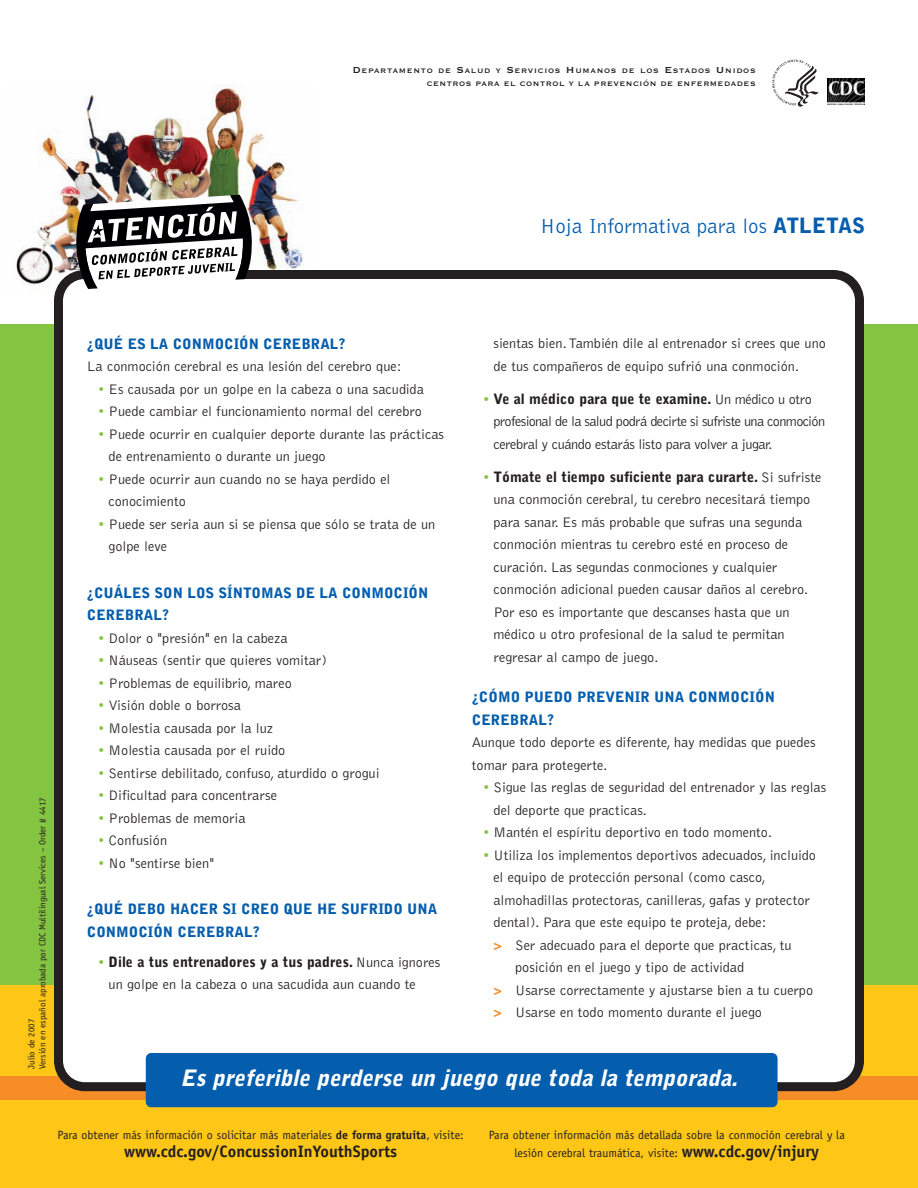
<style>
.page{position:relative;width:918px;height:1188px;background:#fff}
.page>*{position:absolute;margin:0;border:0;box-sizing:border-box;transform-origin:0 0}
.t1{font:italic 900 22.5px "Bell Gothic";color:#fff}
.t2{font:300 21px "Bell Gothic";color:#045dad}
.t3{font:700 16.5px "Officina Sans";color:#231f20}
.t4{font:300 14.25px/22.5px "Bell Gothic";color:#231f20}
.t5{font:300 14.25px/22.5px "Bell Gothic";letter-spacing:-.045em;color:#231f20}
.t6{font:900 14.25px/22.5px "Bell Gothic";color:#045dad}
.t7{font:12px/17.7px "Officina Sans";color:#231f20;text-align:center}
.t8{font:9px/10.8px "Officina Sans";color:#231f20}
.t9{font:700 8.7px "Copperplate Gothic BT";letter-spacing:.065em;color:#231f20}
.t10{font:700 8.55px "Copperplate Gothic BT";letter-spacing:.085em;color:#231f20}
.s1{font-size:11.55px}
.s2{font-weight:900}
.s3{font-weight:900;color:#045dad}
.s4{color:#84c441}
.s5{font-weight:900;color:#f68d27}
.s6{font-weight:700}
.s7{font-weight:700;font-size:16.5px}
</style>
<div class="page">
<img style="left:16px;top:84px;width:288px;height:201px">
<div style="left:0;top:324px;width:918px;height:864px;background:#84c441"></div>
<div style="left:0;top:986px;width:918px;height:202px;background:#fec717"></div>
<div style="left:0;top:1076px;width:918px;height:23px;background:#f68d27"></div>
<div style="left:54px;top:270px;width:810px;height:821px;background:#fff"></div>
<div style="left:146px;top:1053px;width:632px;height:54px;background:#045dad;border-radius:5px"></div>
<img style="left:827px;top:78px;width:38px;height:27px">
<svg style="left:772px;top:60px;width:47px;height:47px"></svg>
<svg style="left:76px;top:195px;width:176px;height:94px"></svg>
<p class="t10" style="left:352px;top:65px;width:405px"><span class="s1">D</span>EPARTAMENTO DE <span class="s1">S</span>ALUD Y <span class="s1">S</span>ERVICIOS <span class="s1">H</span>UMANOS DE LOS <span class="s1">E</span>STADOS <span class="s1">U</span>NIDOS</p>
<p class="t9" style="left:427px;top:78px;width:330px">CENTROS PARA EL CONTROL Y LA PREVENCIÓN DE ENFERMEDADES</p>
<p class="t2" style="left:540px;top:218px;width:326px">Hoja Informativa para los <span class="s2">ATLETAS</span></p>
<p class="t8" style="left:27px;top:1069px;width:273px;rotate:-90deg">Julio de 2007<br>Versión en español aprobada por CDC Multilingual Services – Order # 4417</p>
<p class="t4" style="left:87px;top:334px;width:316px"><span class="s3">¿QUÉ ES LA CONMOCIÓN CEREBRAL?<br></span>La conmoción cerebral es una lesión del cerebro que:</p>
<p class="t4" style="left:98px;top:379px;width:328px"><span class="s4">•</span> Es causada por un golpe en la cabeza o una sacudida</p>
<p class="t4" style="left:98px;top:401px;width:326px"><span class="s4">•</span> Puede cambiar el funcionamiento normal del cerebro</p>
<p class="t4" style="left:109px;top:424px;width:337px;text-indent:-11px"><span class="s4">•</span> Puede ocurrir en cualquier deporte durante las prácticas de entrenamiento o durante un juego</p>
<p class="t4" style="left:109px;top:469px;width:283px;text-indent:-11px"><span class="s4">•</span> Puede ocurrir aun cuando no se haya perdido el conocimiento</p>
<p class="t4" style="left:109px;top:514px;width:328px;text-indent:-11px"><span class="s4">•</span> Puede ser seria aun si se piensa que sólo se trata de un golpe leve</p>
<p class="t6" style="left:87px;top:583px;width:343px">¿CUÁLES SON LOS SÍNTOMAS DE LA CONMOCIÓN<br>CEREBRAL?</p>
<p class="t4" style="left:98px;top:628px;width:191px"><span class="s4">•</span> Dolor o "presión" en la cabeza</p>
<p class="t4" style="left:98px;top:650px;width:231px"><span class="s4">•</span> Náuseas (sentir que quieres vomitar)</p>
<p class="t4" style="left:98px;top:673px;width:196px"><span class="s4">•</span> Problemas de equilibrio, mareo</p>
<p class="t4" style="left:98px;top:695px;width:145px"><span class="s4">•</span> Visión doble o borrosa</p>
<p class="t4" style="left:98px;top:718px;width:177px"><span class="s4">•</span> Molestia causada por la luz</p>
<p class="t4" style="left:98px;top:740px;width:189px"><span class="s4">•</span> Molestia causada por el ruido</p>
<p class="t4" style="left:98px;top:763px;width:283px"><span class="s4">•</span> Sentirse debilitado, confuso, aturdido o grogui</p>
<p class="t4" style="left:98px;top:785px;width:181px"><span class="s4">•</span> Dificultad para concentrarse</p>
<p class="t4" style="left:98px;top:808px;width:149px"><span class="s4">•</span> Problemas de memoria</p>
<p class="t4" style="left:98px;top:830px;width:71px"><span class="s4">•</span> Confusión</p>
<p class="t4" style="left:98px;top:853px;width:118px"><span class="s4">•</span> No "sentirse bien"</p>
<p class="t6" style="left:87px;top:899px;width:352px">¿QUÉ DEBO HACER SI CREO QUE HE SUFRIDO UNA<br>CONMOCIÓN CEREBRAL?</p>
<p class="t4" style="left:109px;top:952px;width:333px;text-indent:-11px"><span class="s4">•</span> <span class="s2">Dile a tus entrenadores y a tus padres.</span> Nunca ignores un golpe en la cabeza o una sacudida aun cuando te</p>
<p class="t4" style="left:493px;top:333px;width:334px">sientas bien. También dile al entrenador si crees que uno de tus compañeros de equipo sufrió una conmoción.</p>
<p class="t5" style="left:493px;top:389px;width:333px;text-indent:-11px"><span class="s4">•</span> <span class="s2">Ve al médico para que te examine.</span> Un médico u otro profesional de la salud podrá decirte si sufriste una conmoción cerebral y cuándo estarás listo para volver a jugar.</p>
<p class="t4" style="left:493px;top:467px;width:330px;text-indent:-11px"><span class="s4">•</span> <span class="s2">Tómate el tiempo suficiente para curarte.</span> Si sufriste una conmoción cerebral, tu cerebro necesitará tiempo para sanar. Es más probable que sufras una segunda conmoción mientras tu cerebro esté en proceso de curación. Las segundas conmociones y cualquier conmoción adicional pueden causar daños al cerebro.<br>Por eso es importante que descanses hasta que un médico u otro profesional de la salud te permitan regresar al campo de juego.</p>
<p class="t4" style="left:472px;top:687px;width:345px"><span class="s3">¿CÓMO PUEDO PREVENIR UNA CONMOCIÓN<br>CEREBRAL?<br></span>Aunque todo deporte es diferente, hay medidas que puedes tomar para protegerte.</p>
<p class="t4" style="left:493px;top:777px;width:334px;text-indent:-11px"><span class="s4">•</span> Sigue las reglas de seguridad del entrenador y las reglas del deporte que practicas.</p>
<p class="t4" style="left:483px;top:822px;width:291px"><span class="s4">•</span> Mantén el espíritu deportivo en todo momento.</p>
<p class="t4" style="left:483px;top:845px;width:335px"><span class="s4">•</span> Utiliza los implementos deportivos adecuados, incluido</p>
<p class="t4" style="left:493px;top:867px;width:274px">el equipo de protección personal (como casco,</p>
<p class="t4" style="left:493px;top:890px;width:318px">almohadillas protectoras, canilleras, gafas y protector</p>
<p class="t4" style="left:493px;top:912px;width:275px">dental). Para que este equipo te proteja, debe:</p>
<p class="t4" style="left:493px;top:935px;width:300px"><span class="s5">&gt;</span> Ser adecuado para el deporte que practicas, tu</p>
<p class="t4" style="left:515px;top:957px;width:231px">posición en el juego y tipo de actividad</p>
<p class="t4" style="left:493px;top:980px;width:321px"><span class="s5">&gt;</span> Usarse correctamente y ajustarse bien a tu cuerpo</p>
<p class="t4" style="left:493px;top:1002px;width:270px"><span class="s5">&gt;</span> Usarse en todo momento durante el juego</p>
<p class="t1" style="left:180px;top:1070px;width:563px">Es preferible perderse un juego que toda la temporada.</p>
<p class="t7" style="left:57px;top:1127px;width:408px">Para obtener más información o solicitar más materiales <span class="s6">de forma gratuita</span>, visite:</p>
<p class="t3" style="left:124px;top:1145px;width:274px">www.cdc.gov/ConcussionInYouthSports</p>
<p class="t7" style="left:489px;top:1127px;width:358px">Para obtener información más detallada sobre la conmoción cerebral y la lesión cerebral traumática, visite: <span class="s7">www.cdc.gov/injury</span></p>
</div>
